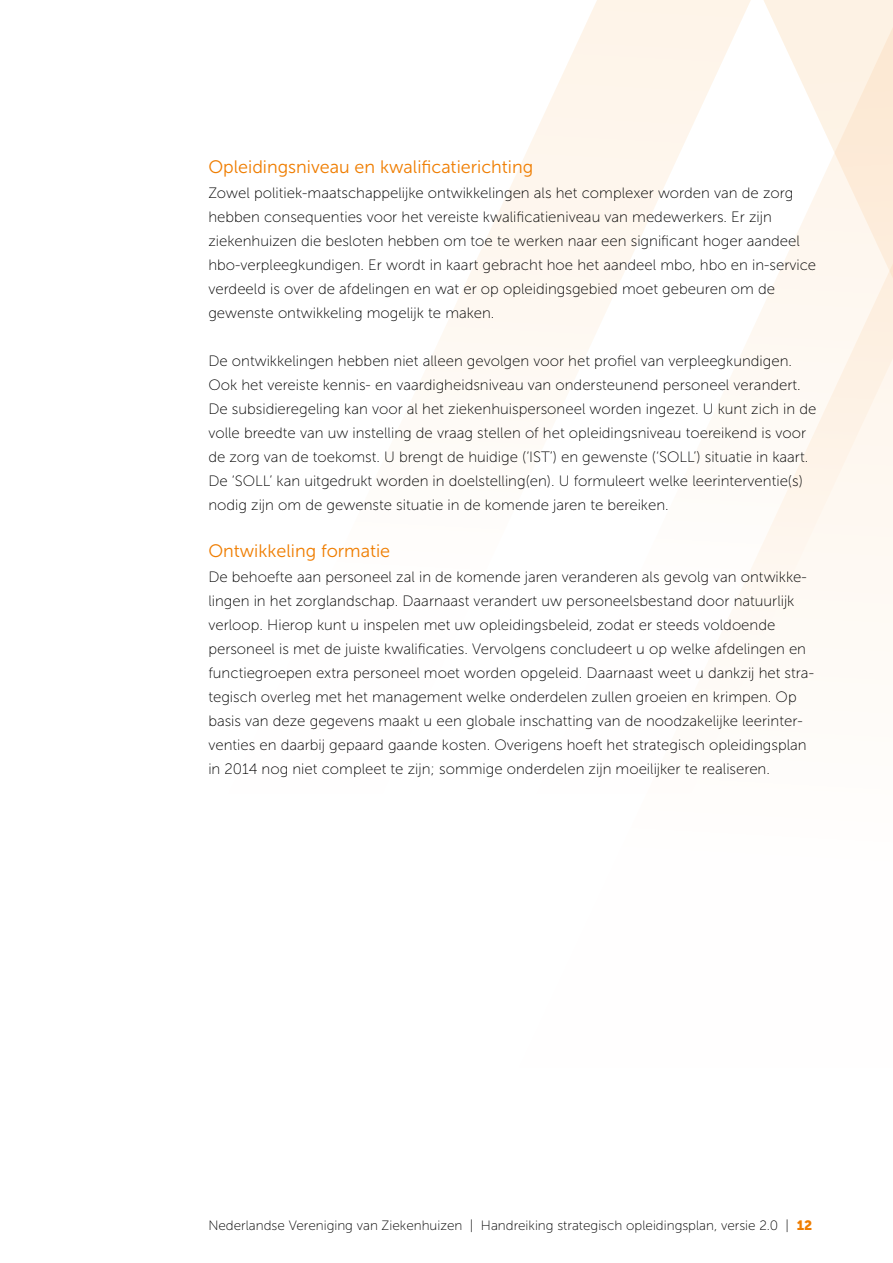
<style>
.page{position:relative;width:893px;height:1263px;background:#fff}
.page>*{position:absolute;margin:0;border:0;box-sizing:border-box;transform-origin:0 0}
.t1{font:18px "Museo Sans 300";color:#ef7d00}
.t2{font:15px/24px "Museo Sans 100";color:#000}
.t3{font:13.5px "Museo Sans 100";color:#000}
.s1{font-family:"Museo Sans 900";color:#ef7d00}
</style>
<div class="page">
<svg style="left:415px;top:169px;width:104px;height:229px"></svg>
<svg style="left:519px;top:0;width:238px;height:635px"></svg>
<svg style="left:757px;top:0;width:136px;height:635px"></svg>
<p class="t1" style="left:208px;top:157px;width:326px">Opleidingsniveau en kwalificatierichting</p>
<p class="t2" style="left:208px;top:181px;width:609px">Zowel politiek-maatschappelijke ontwikkelingen als het complexer worden van de zorg hebben consequenties voor het vereiste kwalificatieniveau van medewerkers. Er zijn ziekenhuizen die besloten hebben om toe te werken naar een significant hoger aandeel hbo-verpleegkundigen. Er wordt in kaart gebracht hoe het aandeel mbo, hbo en in-service verdeeld is over de afdelingen en wat er op opleidingsgebied moet gebeuren om de gewenste ontwikkeling mogelijk te maken.</p>
<p class="t2" style="left:208px;top:349px;width:610px">De ontwikkelingen hebben niet alleen gevolgen voor het profiel van verpleegkundigen.<br>Ook het vereiste kennis- en vaardigheidsniveau van ondersteunend personeel verandert.<br>De subsidieregeling kan voor al het ziekenhuispersoneel worden ingezet. U kunt zich in de volle breedte van uw instelling de vraag stellen of het opleidingsniveau toereikend is voor de zorg van de toekomst. U brengt de huidige (‘IST’) en gewenste (‘SOLL’) situatie in kaart.<br>De ‘SOLL’ kan uitgedrukt worden in doelstelling(en). U formuleert welke leerinterventie(s) nodig zijn om de gewenste situatie in de komende jaren te bereiken.</p>
<p class="t1" style="left:208px;top:541px;width:183px">Ontwikkeling formatie</p>
<p class="t2" style="left:208px;top:565px;width:607px">De behoefte aan personeel zal in de komende jaren veranderen als gevolg van ontwikke&shy;lingen in het zorglandschap. Daarnaast verandert uw personeelsbestand door natuurlijk verloop. Hierop kunt u inspelen met uw opleidingsbeleid, zodat er steeds voldoende personeel is met de juiste kwalificaties. Vervolgens concludeert u op welke afdelingen en functiegroepen extra personeel moet worden opgeleid. Daarnaast weet u dankzij het stra&shy;tegisch overleg met het management welke onderdelen zullen groeien en krimpen. Op basis van deze gegevens maakt u een globale inschatting van de noodzakelijke leerinter&shy;venties en daarbij gepaard gaande kosten. Overigens hoeft het strategisch opleidingsplan in 2014 nog niet compleet te zijn; sommige onderdelen zijn moeilijker te realiseren.</p>
<p class="t3" style="left:208px;top:1218px;width:605px">Nederlandse Vereniging van Ziekenhuizen | Handreiking strategisch opleidingsplan, versie 2.0 | <span class="s1">12</span></p>
</div>
